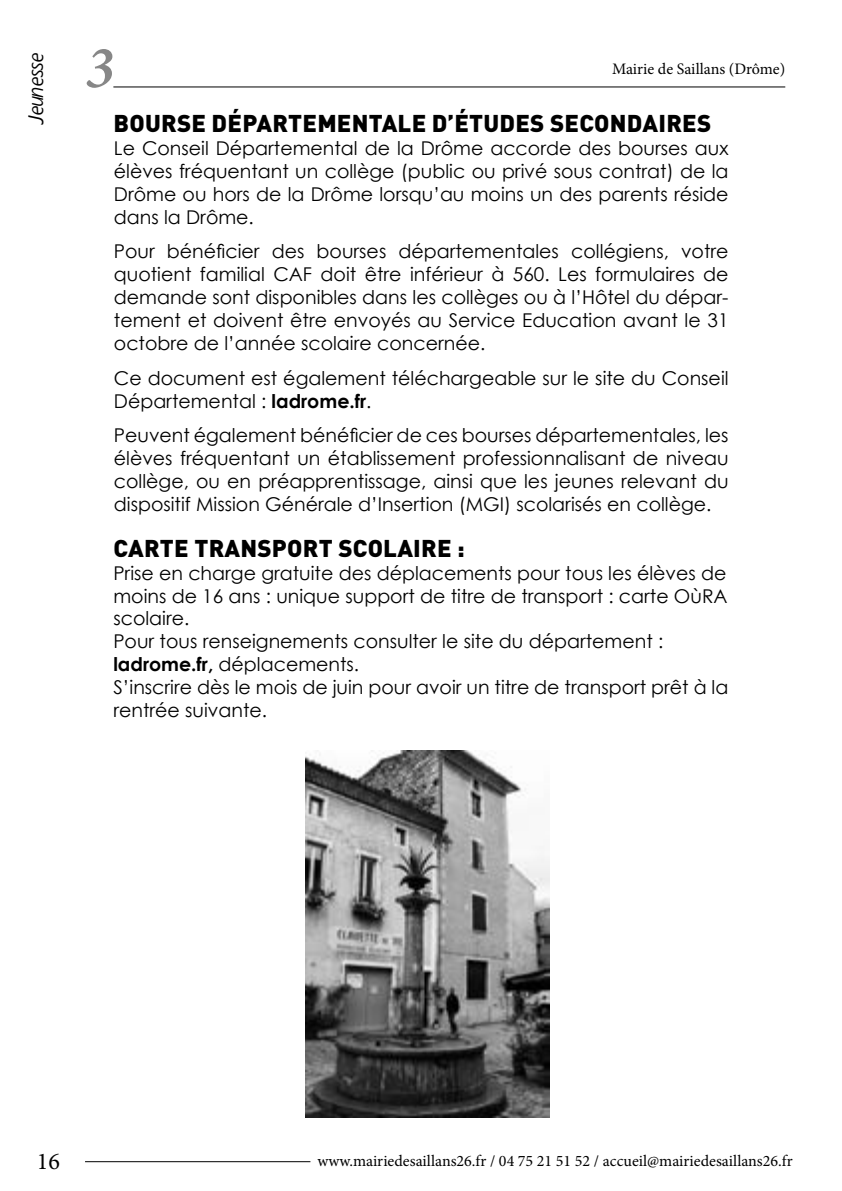
<style>
.page{position:relative;width:842px;height:1191px;background:#fff}
.page>*{position:absolute;margin:0;border:0;box-sizing:border-box;transform-origin:0 0}
.t1{font:italic 600 60px "Minion Pro";color:#878787}
.t2{font:900 24px "DIN Pro";letter-spacing:.01em;color:#000}
.t3{font:24px "Minion Pro";color:#000}
.t4{font:italic 20px "TF Forever";color:#000}
.t5{font:19px/23px "Century Gothic";color:#000;text-align:justify}
.t6{font:16px "Minion Pro";color:#000}
.s1{font-weight:700}
</style>
<div class="page">
<hr style="left:113px;top:86px;width:672px;height:1px;background:#000">
<hr style="left:85px;top:1161px;width:225px;height:1px;background:#000">
<img style="left:305px;top:750px;width:245px;height:367px">
<p class="t4" style="left:24px;top:124px;width:72px;rotate:-90deg">Jeunesse</p>
<h1 class="t1" style="left:85px;top:26px;width:31px">3</h1>
<p class="t6" style="left:612px;top:58px;width:175px">Mairie de Saillans (Drôme)</p>
<p class="t2" style="left:114px;top:107px;width:599px">BOURSE DÉPARTEMENTALE D’ÉTUDES SECONDAIRES</p>
<p class="t5" style="left:114px;top:136px;width:616px">Le Conseil Départemental de la Drôme accorde des bourses aux élèves fréquentant un collège (public ou privé sous contrat) de la Drôme ou hors de la Drôme lorsqu’au moins un des parents réside dans la Drôme.</p>
<p class="t5" style="left:114px;top:239px;width:616px">Pour bénéficier des bourses départementales collégiens, votre quotient familial CAF doit être inférieur à 560. Les formulaires de demande sont disponibles dans les collèges ou à l’Hôtel du dépar&shy;tement et doivent être envoyés au Service Education avant le 31 octobre de l’année scolaire concernée.</p>
<p class="t5" style="left:114px;top:366px;width:616px">Ce document est également téléchargeable sur le site du Conseil<br>Départemental : <span class="s1">ladrome.fr</span>.</p>
<p class="t5" style="left:114px;top:423px;width:616px">Peuvent également bénéficier de ces bourses départementales, les élèves fréquentant un établissement professionnalisant de niveau collège, ou en préapprentissage, ainsi que les jeunes relevant du dispositif Mission Générale d’Insertion (MGI) scolarisés en collège.</p>
<p class="t2" style="left:114px;top:532px;width:353px">CARTE TRANSPORT SCOLAIRE :</p>
<p class="t5" style="left:113px;top:561px;width:616px;text-align:left">Prise en charge gratuite des déplacements pour tous les élèves de moins de 16 ans : unique support de titre de transport : carte OùRA scolaire.<br>Pour tous renseignements consulter le site du département : <span class="s1">ladrome.fr,</span> déplacements.<br>S’inscrire dès le mois de juin pour avoir un titre de transport prêt à la rentrée suivante.</p>
<p class="t3" style="left:37px;top:1145px;width:25px">16</p>
<p class="t6" style="left:317px;top:1150px;width:477px">www.mairiedesaillans26.fr / 04 75 21 51 52 / accueil@mairiedesaillans26.fr</p>
</div>
